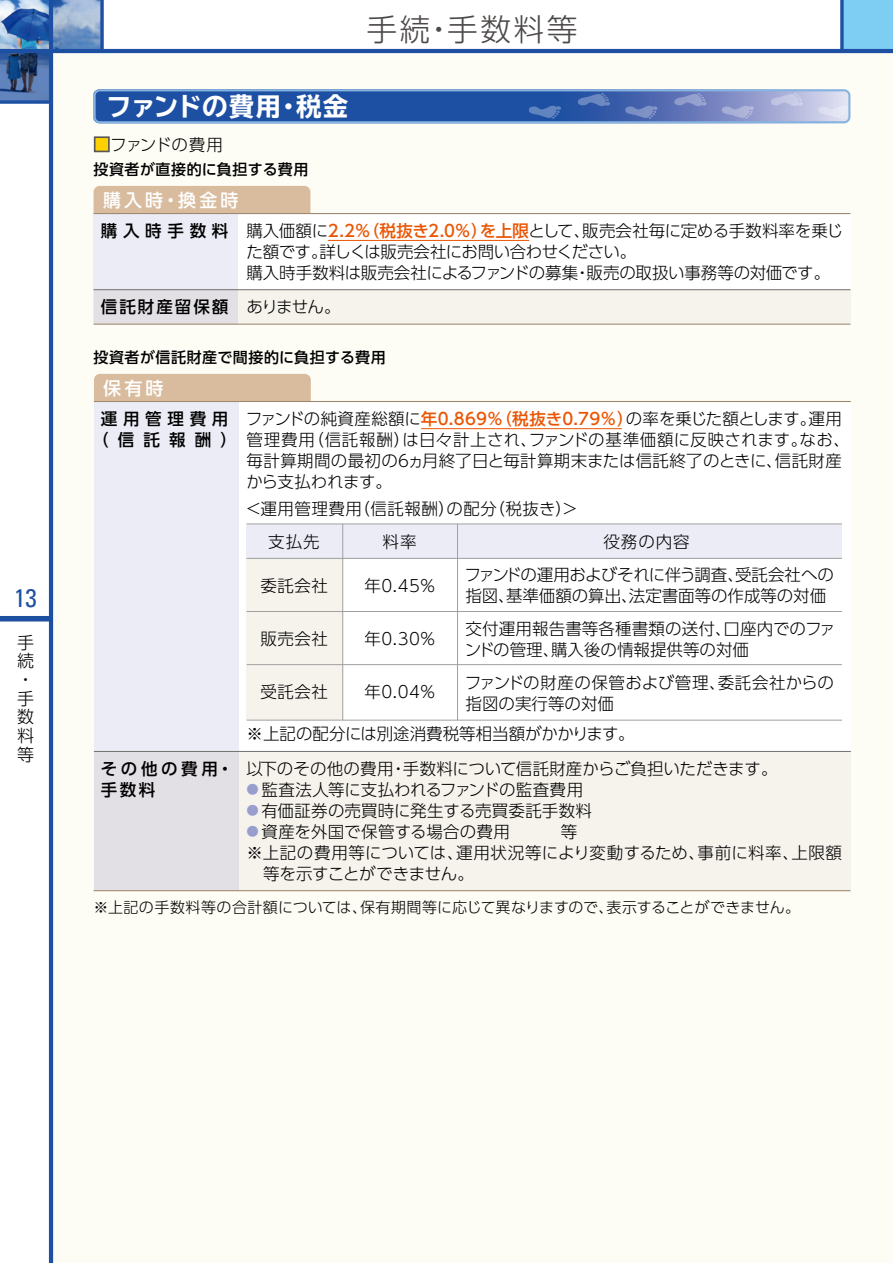
<style>
.page{position:relative;width:893px;height:1263px;background:#fff}
.page>*{position:absolute;margin:0;border:0;box-sizing:border-box;transform-origin:0 0}
.t1{font:300 30.75px "UD Shin Go Pro";letter-spacing:.08em;color:#4c4948}
.t2{font:700 expanded 25.5px "TBUD Go Std";color:#fff}
.t3{font:condensed 25.5px "Univers";color:#1d50a2}
.t4{font:500 18px "UD Shin Go Pro";letter-spacing:.17em;color:#fff}
.t5{font:300 16.95px/18.8px "UD Shin Go Pro";color:#000}
.t6{font:300 16.5px/21px "UD Shin Go Pro";color:#000}
.t7{font:300 16.5px/21px "UD Shin Go Pro";letter-spacing:.02em;color:#000}
.t8{font:300 16.5px/21px "UD Shin Go Pro";letter-spacing:-.025em;color:#000}
.t9{font:300 16.5px "UD Shin Go Pro";letter-spacing:.025em;color:#000}
.t10{font:300 16.5px "UD Shin Go Pro";letter-spacing:.03em;color:#000}
.t11{font:300 16.5px "UD Shin Go Pro";letter-spacing:-.03em;color:#000}
.t12{font:500 16.5px/21.3px "UD Shin Go Pro";letter-spacing:.345em;color:#000;text-align:center}
.t13{font:500 16.5px/21.3px "UD Shin Go Pro";letter-spacing:.22em;color:#000}
.t14{font:500 16.5px "UD Shin Go Pro";letter-spacing:.12em;color:#000}
.t15{font:300 15px "UD Shin Go Pro";color:#000}
.t16{font:500 15px "UD Shin Go Pro";letter-spacing:.035em;color:#000}
.s1{color:#fdd000}
.s2{font-weight:500}
.s3{font-weight:500;color:#ea5504}
.s4{font-size:12.3px;color:#989fcf}
</style>
<div class="page">
<img style="left:0;top:0;width:49px;height:49px">
<svg style="left:0;top:53px;width:49px;height:47px;background:#3f6092"></svg>
<svg style="left:53px;top:0;width:47px;height:49px;background:#87a5ca"></svg>
<div style="left:51px;top:49px;width:842px;height:1214px;background:#fdfcf5"></div>
<div style="left:842px;top:0;width:51px;height:51px;background:#7ecef4"></div>
<svg style="left:840px;top:0;width:4px;height:49px"></svg>
<div style="left:0;top:616px;width:51px;height:5px;background:#1d50a2"></div>
<hr style="left:49px;top:0;width:4px;height:1263px;background:#1d50a2">
<hr style="left:0;top:49px;width:893px;height:4px;background:#1d50a2">
<svg style="left:0;top:100px;width:49px;height:4px"></svg>
<svg style="left:100px;top:0;width:4px;height:49px"></svg>
<div style="left:94px;top:186px;width:216px;height:34px;background:#d9bb9e;border-radius:6px"></div>
<div style="left:94px;top:374px;width:217px;height:34px;background:#d9bb9e;border-radius:6px"></div>
<div style="left:94px;top:214px;width:756px;height:110px;background:#fff"></div>
<div style="left:94px;top:214px;width:144px;height:110px;background:#ececf7"></div>
<div style="left:94px;top:290px;width:756px;height:34px;background:linear-gradient(to right,#eae7e8,#fbf8ef)"></div>
<div style="left:94px;top:401px;width:757px;height:490px;background:#fff"></div>
<div style="left:94px;top:401px;width:144px;height:350px;background:#ececf7"></div>
<div style="left:94px;top:751px;width:757px;height:140px;background:linear-gradient(to right,#eae7e8,#fbf8ef)"></div>
<div style="left:247px;top:524px;width:595px;height:34px;background:#ececf7"></div>
<div style="left:247px;top:558px;width:96px;height:162px;background:#f6f3ed"></div>
<hr style="left:247px;top:611px;width:595px;height:1px;background:#9fa0a0">
<hr style="left:247px;top:664px;width:595px;height:1px;background:#9fa0a0">
<hr style="left:247px;top:720px;width:595px;height:1px;background:#9fa0a0">
<hr style="left:247px;top:523px;width:595px;height:1px;background:#9fa0a0">
<hr style="left:247px;top:558px;width:595px;height:1px;background:#9fa0a0">
<hr style="left:342px;top:524px;width:1px;height:196px;background:#9fa0a0">
<hr style="left:457px;top:524px;width:1px;height:196px;background:#9fa0a0">
<hr style="left:94px;top:324px;width:756px;height:1px;background:#9d8771">
<hr style="left:94px;top:213px;width:756px;height:1px;background:#9d8771">
<hr style="left:94px;top:289px;width:756px;height:1px;background:#727171">
<hr style="left:94px;top:890px;width:756px;height:1px;background:#9d8771">
<svg style="left:94px;top:89px;width:756px;height:34px;background:#4a71b5"></svg>
<hr style="left:328px;top:240px;width:201px;height:1px;background:#ea5504">
<div style="left:94px;top:136px;width:16px;height:16px;border:2px solid #595757"></div>
<hr style="left:421px;top:428px;width:201px;height:1px;background:#ea5504">
<hr style="left:94px;top:751px;width:757px;height:1px;background:#727171">
<hr style="left:94px;top:401px;width:757px;height:1px;background:#9d8771">
<hr style="left:892px;top:0;width:1px;height:51px;background:#566cb3">
<h2 class="t3" style="left:14px;top:582px;width:24px">13</h2>
<p class="t5" style="left:17px;top:632px;width:18px">手続・手数料等</p>
<h1 class="t1" style="left:366px;top:4px;width:213px">手続・手数料等</h1>
<h2 class="t2" style="left:106px;top:92px;width:244px">ファンドの費用・税金</h2>
<p class="t8" style="left:94px;top:133px;width:131px"><span class="s1">■</span>ファンドの費用</p>
<p class="t16" style="left:94px;top:157px;width:216px">投資者が直接的に負担する費用</p>
<p class="t4" style="left:103px;top:185px;width:137px">購入時・換金時</p>
<p class="t8" style="left:247px;top:220px;width:598px;text-indent:-146px"><span class="s2">購入時手数料</span> 購入価額に<span class="s3">2.2％（税抜き2.0％）を上限</span>として、販売会社毎に定める手数料率を乗じた額です。詳しくは販売会社にお問い合わせください。<br>購入時手数料は販売会社によるファンドの募集・販売の取扱い事務等の対価です。</p>
<p class="t6" style="left:247px;top:296px;width:95px">ありません。</p>
<p class="t14" style="left:101px;top:294px;width:129px">信託財産留保額</p>
<p class="t16" style="left:94px;top:345px;width:294px">投資者が信託財産で間接的に負担する費用</p>
<p class="t4" style="left:103px;top:373px;width:62px">保有時</p>
<p class="t12" style="left:92px;top:407px;width:146px">運用管理費用（信託報酬）</p>
<p class="t13" style="left:101px;top:757px;width:134px">その他の費用・手数料</p>
<p class="t7" style="left:246px;top:408px;width:606px">ファンドの純資産総額に<span class="s3">年0.869％（税抜き0.79％）</span>の率を乗じた額とします。運用管理費用（信託報酬）は日々計上され、ファンドの基準価額に反映されます。なお、毎計算期間の最初の6ヵ月終了日と毎計算期末または信託終了のときに、信託財産から支払われます。</p>
<p class="t10" style="left:245px;top:495px;width:335px">＜運用管理費用（信託報酬）の配分（税抜き）＞</p>
<p class="t6" style="left:268px;top:530px;width:53px">支払先</p>
<p class="t6" style="left:382px;top:530px;width:35px">料率</p>
<p class="t6" style="left:603px;top:530px;width:88px">役務の内容</p>
<p class="t6" style="left:261px;top:574px;width:69px">委託会社</p>
<p class="t6" style="left:261px;top:628px;width:69px">販売会社</p>
<p class="t6" style="left:261px;top:681px;width:69px">受託会社</p>
<p class="t6" style="left:365px;top:574px;width:73px">年0.45％</p>
<p class="t6" style="left:365px;top:628px;width:73px">年0.30％</p>
<p class="t6" style="left:365px;top:681px;width:73px">年0.04％</p>
<p class="t6" style="left:465px;top:563px;width:371px">ファンドの運用およびそれに伴う調査、受託会社への指図、基準価額の算出、法定書面等の作成等の対価</p>
<p class="t6" style="left:465px;top:617px;width:372px">交付運用報告書等各種書類の送付、口座内でのファンドの管理、購入後の情報提供等の対価</p>
<p class="t6" style="left:465px;top:671px;width:371px">ファンドの財産の保管および管理、委託会社からの指図の実行等の対価</p>
<p class="t6" style="left:247px;top:723px;width:390px">※上記の配分には別途消費税等相当額がかかります。</p>
<p class="t6" style="left:247px;top:758px;width:533px">以下のその他の費用・手数料について信託財産からご負担いただきます。</p>
<p class="t6" style="left:247px;top:779px;width:338px"><span class="s4">●</span> 監査法人等に支払われるファンドの監査費用</p>
<p class="t6" style="left:247px;top:800px;width:347px"><span class="s4">●</span> 有価証券の売買時に発生する売買委託手数料</p>
<p class="t6" style="left:247px;top:821px;width:332px"><span class="s4">●</span> 資産を外国で保管する場合の費用　　　等</p>
<p class="t9" style="left:247px;top:839px;width:597px">※上記の費用等については、運用状況等により変動するため、事前に料率、上限額</p>
<p class="t11" style="left:263px;top:860px;width:213px">等を示すことができません。</p>
<p class="t15" style="left:94px;top:895px;width:708px">※上記の手数料等の合計額については、保有期間等に応じて異なりますので、表示することができません。</p>
</div>
